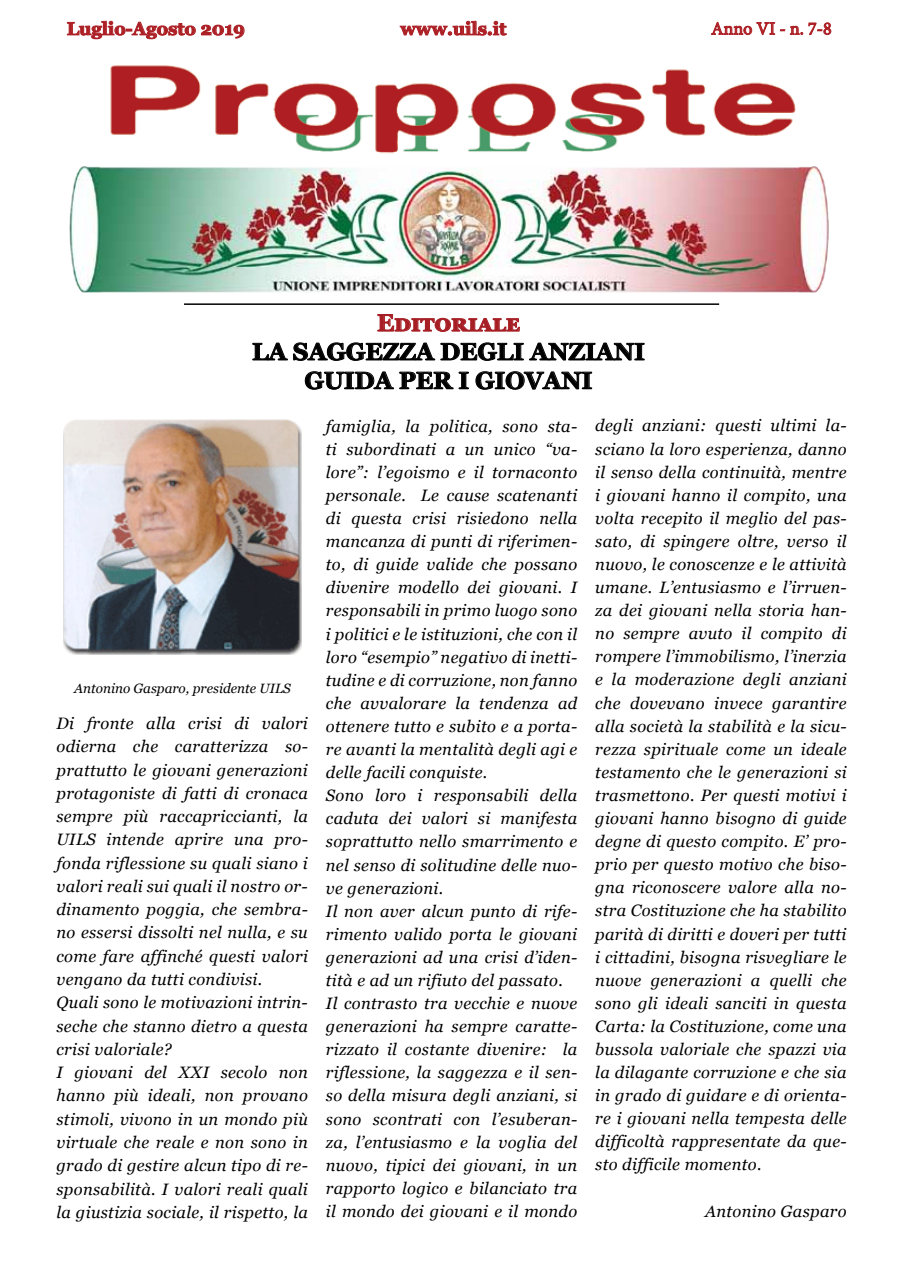
<style>
.page{position:relative;width:898px;height:1272px;background:#fff}
.page>*{position:absolute;margin:0;border:0;box-sizing:border-box;transform-origin:0 0}
.t1{font:700 24px/28.8px "Georgia";color:#000;text-align:center}
.t2{font:700 24px "Georgia";letter-spacing:.18em;color:#a61e24}
.t3{font:700 18px "Georgia";color:#ac1f24}
.t4{font:18px "Minion Pro";color:#ac1f24}
.t5{font:italic 16.5px/23.1px "Georgia";letter-spacing:.02em;color:#000}
.t6{font:italic 13.5px "Georgia";color:#000}
</style>
<div class="page">
<svg style="left:67px;top:21px;width:178px;height:19px"></svg>
<svg style="left:399px;top:21px;width:108px;height:15px"></svg>
<svg style="left:711px;top:21px;width:120px;height:15px"></svg>
<svg style="left:377px;top:314px;width:143px;height:18px"></svg>
<svg style="left:252px;top:342px;width:392px;height:19px"></svg>
<svg style="left:304px;top:371px;width:165px;height:19px"></svg>
<svg style="left:475px;top:371px;width:117px;height:19px"></svg>
<img style="left:63px;top:419px;width:238px;height:235px">
<img style="left:110px;top:65px;width:686px;height:88px">
<hr style="left:184px;top:303px;width:534px;height:2px;background:#000">
<img style="left:69px;top:166px;width:760px;height:127px">
<p class="t3" style="left:67px;top:17px;width:180px">Luglio-Agosto 2019</p>
<p class="t3" style="left:400px;top:17px;width:107px">www.uils.it</p>
<p class="t4" style="left:711px;top:17px;width:122px">Anno VI - n. 7-8</p>
<h1 class="t2" style="left:377px;top:307px;width:144px">Editoriale</h1>
<h1 class="t1" style="left:252px;top:337px;width:394px">LA SAGGEZZA DEGLI ANZIANI<br>GUIDA PER I GIOVANI</h1>
<p class="t6" style="left:74px;top:679px;width:218px">Antonino Gasparo, presidente UILS</p>
<p class="t5" style="left:56px;top:711px;width:253px">Di fronte alla crisi di valori odierna che caratterizza so&shy;prattutto le giovani generazioni protagoniste di fatti di cronaca sempre più raccapriccianti, la<br>UILS intende aprire una pro&shy;fonda riflessione su quali siano i valori reali sui quali il nostro or&shy;dinamento poggia, che sembra&shy;no essersi dissolti nel nulla, e su come fare affinché questi valori vengano da tutti condivisi.<br>Quali sono le motivazioni intrin&shy;seche che stanno dietro a questa crisi valoriale?<br>I giovani del XXI secolo non hanno più ideali, non provano stimoli, vivono in un mondo più virtuale che reale e non sono in grado di gestire alcun tipo di re&shy;sponsabilità. I valori reali quali la giustizia sociale, il rispetto, la</p>
<p class="t5" style="left:326px;top:414px;width:253px">famiglia, la politica, sono sta&shy;ti subordinati a un unico “va&shy;lore”: l’egoismo e il tornaconto personale. Le cause scatenanti di questa crisi risiedono nella mancanza di punti di riferimen&shy;to, di guide valide che possano divenire modello dei giovani. I responsabili in primo luogo sono i politici e le istituzioni, che con il loro “esempio” negativo di inetti&shy;tudine e di corruzione, non fanno che avvalorare la tendenza ad ottenere tutto e subito e a porta&shy;re avanti la mentalità degli agi e delle facili conquiste.<br>Sono loro i responsabili della caduta dei valori si manifesta soprattutto nello smarrimento e nel senso di solitudine delle nuo&shy;ve generazioni.<br>Il non aver alcun punto di rife&shy;rimento valido porta le giovani generazioni ad una crisi d’iden&shy;tità e ad un rifiuto del passato.<br>Il contrasto tra vecchie e nuove generazioni ha sempre caratte&shy;rizzato il costante divenire: la riflessione, la saggezza e il sen&shy;so della misura degli anziani, si sono scontrati con l’esuberan&shy;za, l’entusiasmo e la voglia del nuovo, tipici dei giovani, in un rapporto logico e bilanciato tra il mondo dei giovani e il mondo</p>
<p class="t5" style="left:595px;top:414px;width:253px;text-align:justify">degli anziani: questi ultimi la&shy;sciano la loro esperienza, danno il senso della continuità, mentre i giovani hanno il compito, una volta recepito il meglio del pas&shy;sato, di spingere oltre, verso il nuovo, le conoscenze e le attività umane. L’entusiasmo e l’irruen&shy;za dei giovani nella storia han&shy;no sempre avuto il compito di rompere l’immobilismo, l’inerzia e la moderazione degli anziani che dovevano invece garantire alla società la stabilità e la sicu&shy;rezza spirituale come un ideale testamento che le generazioni si trasmettono. Per questi motivi i giovani hanno bisogno di guide degne di questo compito. E’ pro&shy;prio per questo motivo che biso&shy;gna riconoscere valore alla no&shy;stra Costituzione che ha stabilito parità di diritti e doveri per tutti i cittadini, bisogna risvegliare le nuove generazioni a quelli che sono gli ideali sanciti in questa Carta: la Costituzione, come una bussola valoriale che spazzi via la dilagante corruzione e che sia in grado di guidare e di orienta&shy;re i giovani nella tempesta delle difficoltà rappresentate da que&shy;sto difficile momento.</p>
<p class="t5" style="left:704px;top:1199px;width:143px">Antonino Gasparo</p>
</div>
